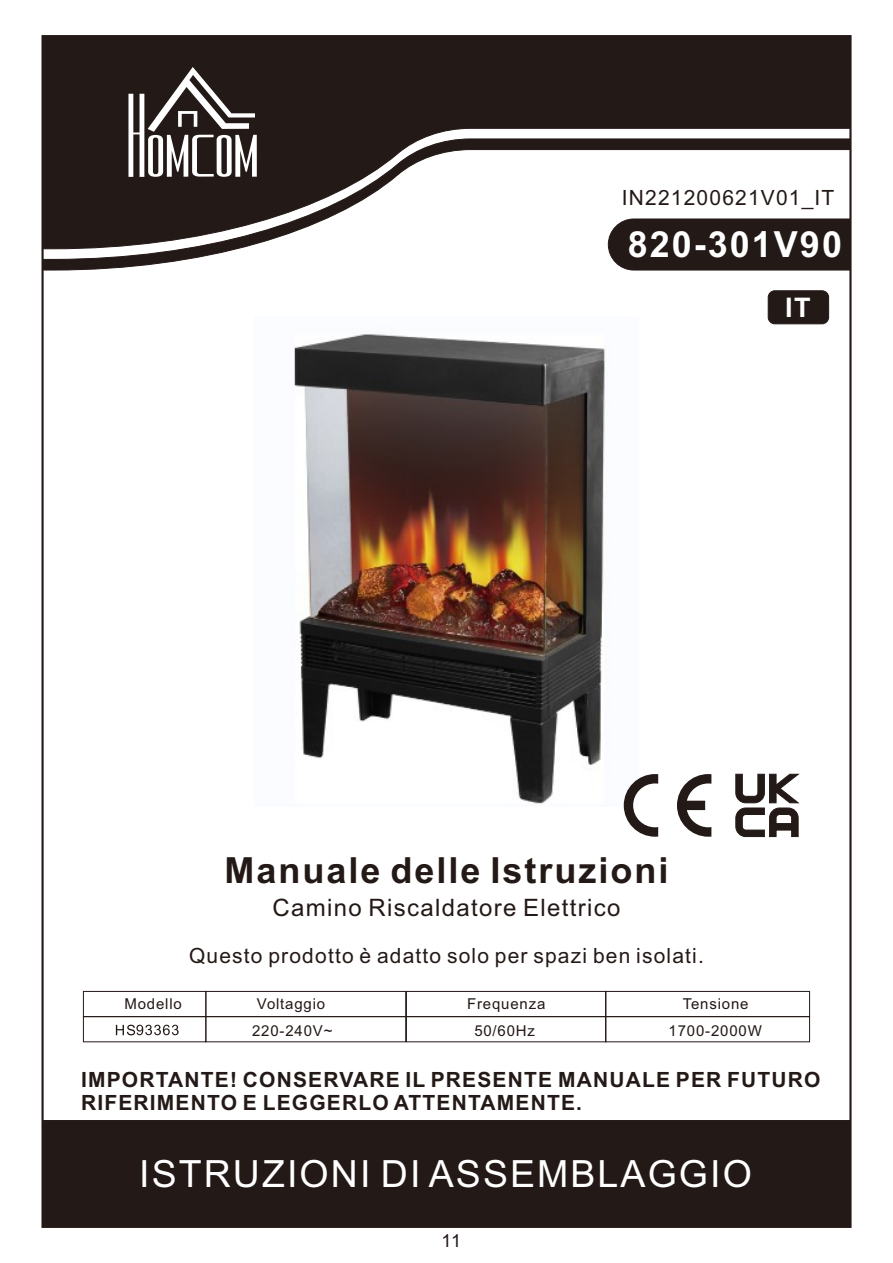
<style>
.page{position:relative;width:893px;height:1263px;background:#fff}
.page>*{position:absolute;margin:0;border:0;box-sizing:border-box;transform-origin:0 0}
.t1{font:37.5px "Arial";letter-spacing:.055em;color:#fff}
.t2{font:700 36px "Arial";letter-spacing:.055em;color:#231916}
.t3{font:700 36px "Arial";letter-spacing:.055em;color:#fff}
.t4{font:700 27px "Arial";color:#fff}
.t5{font:24px "Arial";letter-spacing:.055em;color:#231916}
.t6{font:700 21px/23.4px "Arial";letter-spacing:.055em;color:#231916}
.t7{font:21px "Arial";letter-spacing:.055em;color:#231916}
.t8{font:18px "Arial";color:#231916}
.t9{font:15px "Arial";letter-spacing:.055em;color:#231916}
</style>
<div class="page">
<img style="left:294px;top:334px;width:330px;height:472px">
<div style="left:44px;top:38px;width:804px;height:100px;background:#231916"></div>
<svg style="left:44px;top:138px;width:804px;height:133px"></svg>
<svg style="left:128px;top:67px;width:129px;height:110px"></svg>
<div style="left:607px;top:218px;width:241px;height:53px;background:#231916"></div>
<div style="left:42px;top:1120px;width:809px;height:108px;background:#231916"></div>
<svg style="left:624px;top:774px;width:87px;height:63px"></svg>
<div style="left:83px;top:991px;width:123px;height:26px;border:1px solid #231916"></div>
<div style="left:205px;top:991px;width:201px;height:26px;border:1px solid #231916"></div>
<div style="left:406px;top:991px;width:200px;height:26px;border:1px solid #231916"></div>
<div style="left:605px;top:991px;width:205px;height:26px;border:1px solid #231916"></div>
<div style="left:83px;top:1016px;width:123px;height:26px;border:1px solid #231916"></div>
<div style="left:205px;top:1016px;width:201px;height:26px;border:1px solid #231916"></div>
<div style="left:406px;top:1016px;width:200px;height:26px;border:1px solid #231916"></div>
<div style="left:605px;top:1016px;width:205px;height:26px;border:1px solid #231916"></div>
<svg style="left:735px;top:773px;width:65px;height:64px"></svg>
<div style="left:768px;top:290px;width:61px;height:34px;background:#231916;border:1px solid #231916;border-radius:7px"></div>
<svg style="left:116px;top:1025px;width:63px;height:10px"></svg>
<p class="t7" style="left:622px;top:190px;width:214px">IN221200621V01_IT</p>
<h2 class="t3" style="left:628px;top:231px;width:216px">820-301V90</h2>
<p class="t4" style="left:785px;top:297px;width:27px">IT</p>
<h2 class="t2" style="left:224px;top:857px;width:446px">Manuale delle Istruzioni</h2>
<p class="t5" style="left:272px;top:898px;width:350px">Camino Riscaldatore Elettrico</p>
<p class="t7" style="left:189px;top:948px;width:516px">Questo prodotto è adatto solo per spazi ben isolati.</p>
<p class="t9" style="left:124px;top:998px;width:59px">Modello</p>
<p class="t9" style="left:257px;top:998px;width:70px">Voltaggio</p>
<p class="t9" style="left:467px;top:998px;width:80px">Frequenza</p>
<p class="t9" style="left:683px;top:998px;width:67px">Tensione</p>
<p class="t9" style="left:252px;top:1025px;width:82px">220-240V~</p>
<p class="t9" style="left:474px;top:1025px;width:62px">50/60Hz</p>
<p class="t9" style="left:669px;top:1025px;width:95px">1700-2000W</p>
<p class="t6" style="left:81px;top:1070px;width:741px">IMPORTANTE! CONSERVARE IL PRESENTE MANUALE PER FUTURO<br>RIFERIMENTO E LEGGERLO ATTENTAMENTE.</p>
<h1 class="t1" style="left:139px;top:1160px;width:614px">ISTRUZIONI DI ASSEMBLAGGIO</h1>
<p class="t8" style="left:441px;top:1233px;width:21px">11</p>
</div>
